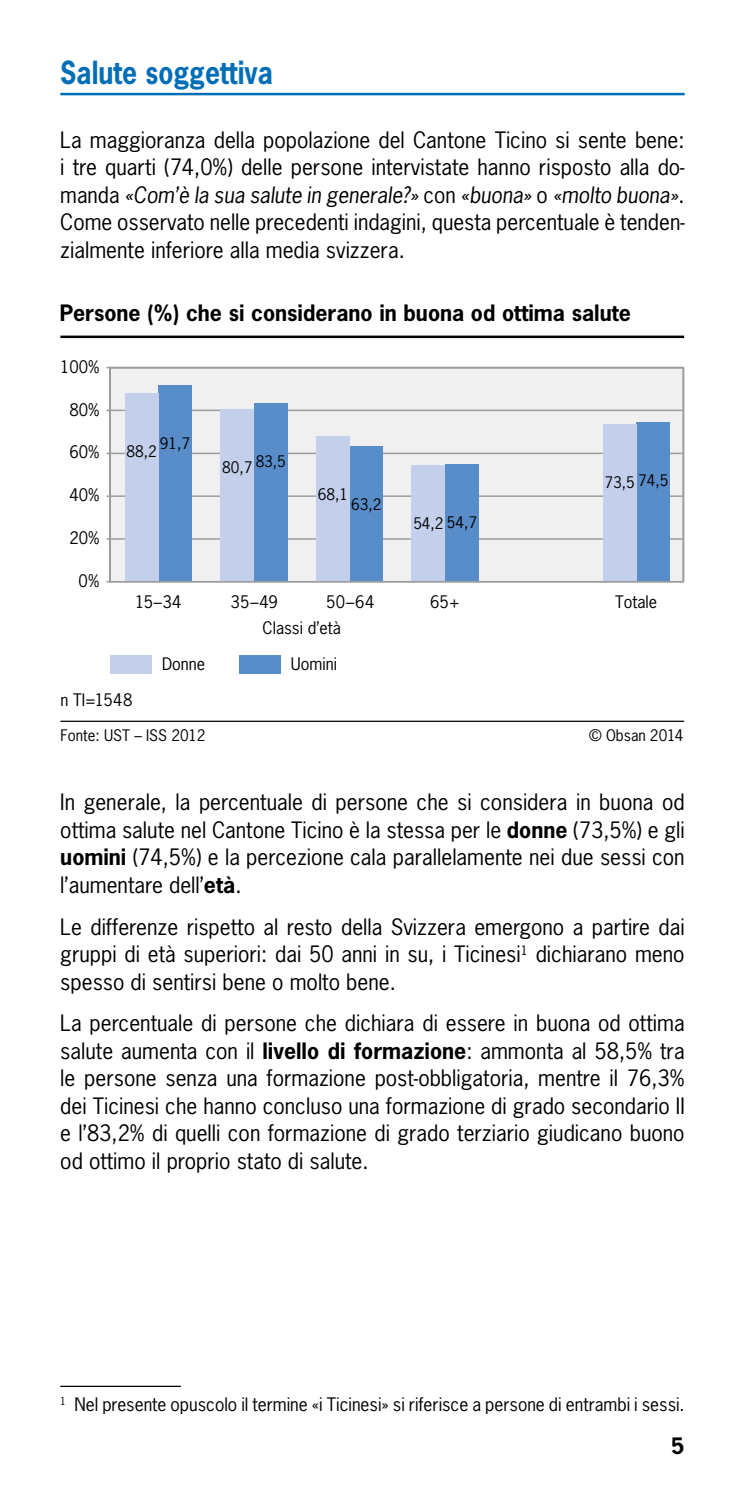
<style>
.page{position:relative;width:745px;height:1489px;background:#fff}
.page>*{position:absolute;margin:0;border:0;box-sizing:border-box;transform-origin:0 0}
.Kopftitel_-mit_Linie{font:700 30px "News Gothic Std";color:#006db7;scale:.88 1}
.Grundtext{font:21.25px/27.5px "News Gothic Std";color:#000;text-align:justify}
.t1{font:700 21.25px "News Gothic Std";color:#000}
.Fussnote{font:17.5px "News Gothic Std";color:#000}
.t2{font:16.25px "News Gothic Std";color:#000}
.t3{font:15px "News Gothic Std";color:#000}
.s1{font-style:italic}
.s2{font-weight:700}
</style>
<div class="page">
<hr style="left:60px;top:93px;width:624px;height:2px;background:#006db7">
<hr style="left:60px;top:1385px;width:121px;height:1px;background:#000">
<svg style="left:106px;top:366px;width:578px;height:217px"></svg>
<hr style="left:110px;top:538px;width:573px;height:1px;background:#9c9d9d">
<hr style="left:110px;top:495px;width:573px;height:2px;background:#9c9d9d">
<hr style="left:110px;top:452px;width:573px;height:2px;background:#9c9d9d">
<hr style="left:110px;top:409px;width:573px;height:2px;background:#9c9d9d">
<div style="left:158px;top:385px;width:34px;height:196px;background:#598dca"></div>
<div style="left:254px;top:403px;width:33px;height:178px;background:#598dca"></div>
<div style="left:349px;top:446px;width:34px;height:135px;background:#598dca"></div>
<div style="left:445px;top:464px;width:33px;height:117px;background:#598dca"></div>
<div style="left:636px;top:422px;width:33px;height:159px;background:#598dca"></div>
<div style="left:125px;top:393px;width:33px;height:188px;background:#c3cfeb"></div>
<div style="left:220px;top:409px;width:34px;height:172px;background:#c3cfeb"></div>
<div style="left:316px;top:436px;width:33px;height:145px;background:#c3cfeb"></div>
<div style="left:411px;top:465px;width:34px;height:116px;background:#c3cfeb"></div>
<div style="left:602px;top:424px;width:34px;height:157px;background:#c3cfeb"></div>
<div style="left:110px;top:654px;width:41px;height:19px;background:#c3cfeb"></div>
<div style="left:239px;top:654px;width:41px;height:19px;background:#598dca"></div>
<hr style="left:60px;top:720px;width:623px;height:2px;background:#000">
<hr style="left:60px;top:335px;width:623px;height:3px;background:#000">
<hr style="left:110px;top:581px;width:573px;height:1px;background:#9c9c9c">
<p class="Kopftitel_-mit_Linie" style="left:60px;top:52px;width:243px">Salute soggettiva</p>
<p class="Grundtext" style="left:60px;top:126px;width:625px">La maggioranza della popolazione del Cantone Ticino si sente bene: i tre quarti (74,0%) delle persone intervistate hanno risposto alla do&shy;manda <span class="s1">«Com’è la sua salute in generale?»</span> con <span class="s1">«buona»</span> o <span class="s1">«molto buona»</span>.<br>Come osservato nelle precedenti indagini, questa percentuale è tenden&shy;zialmente inferiore alla media svizzera.</p>
<p class="t1" style="left:60px;top:299px;width:572px">Persone (%) che si considerano in buona od ottima salute</p>
<p class="t2" style="left:60px;top:356px;width:41px">100%</p>
<p class="t2" style="left:69px;top:399px;width:32px">80%</p>
<p class="t2" style="left:69px;top:442px;width:32px">60%</p>
<p class="t2" style="left:69px;top:484px;width:32px">40%</p>
<p class="t2" style="left:69px;top:527px;width:32px">20%</p>
<p class="t2" style="left:79px;top:570px;width:22px">0%</p>
<p class="t3" style="left:160px;top:434px;width:32px">91,7</p>
<p class="t3" style="left:126px;top:441px;width:32px">88,2</p>
<p class="t3" style="left:255px;top:451px;width:32px">83,5</p>
<p class="t3" style="left:222px;top:457px;width:32px">80,7</p>
<p class="t3" style="left:317px;top:484px;width:32px">68,1</p>
<p class="t3" style="left:351px;top:495px;width:32px">63,2</p>
<p class="t3" style="left:413px;top:513px;width:65px">54,2 54,7</p>
<p class="t3" style="left:637px;top:471px;width:32px">74,5</p>
<p class="t3" style="left:604px;top:473px;width:32px">73,5</p>
<p class="t2" style="left:135px;top:591px;width:48px">15–34</p>
<p class="t2" style="left:230px;top:591px;width:49px">35–49</p>
<p class="t2" style="left:326px;top:591px;width:50px">50–64</p>
<p class="t2" style="left:430px;top:591px;width:31px">65+</p>
<p class="t2" style="left:614px;top:591px;width:43px">Totale</p>
<p class="t2" style="left:262px;top:617px;width:80px">Classi d’età</p>
<p class="t2" style="left:162px;top:653px;width:45px">Donne</p>
<p class="t2" style="left:291px;top:653px;width:48px">Uomini</p>
<p class="t2" style="left:60px;top:689px;width:74px">n TI=1548</p>
<p class="t3" style="left:60px;top:725px;width:146px">Fonte: UST – ISS 2012</p>
<p class="t3" style="left:589px;top:725px;width:96px">© Obsan 2014</p>
<p class="Grundtext" style="left:60px;top:788px;width:625px">In generale, la percentuale di persone che si considera in buona od ottima salute nel Cantone Ticino è la stessa per le <span class="s2">donne</span> (73,5%) e gli <span class="s2">uomini</span> (74,5%) e la percezione cala parallelamente nei due sessi con l’aumentare dell’<span class="s2">età</span>.</p>
<p class="Grundtext" style="left:60px;top:912px;width:625px">Le differenze rispetto al resto della Svizzera emergono a partire dai gruppi di età superiori: dai 50 anni in su, i Ticinesi<sup>1</sup> dichiarano meno spesso di sentirsi bene o molto bene.</p>
<p class="Grundtext" style="left:60px;top:1009px;width:625px">La percentuale di persone che dichiara di essere in buona od ottima salute aumenta con il <span class="s2">livello di formazione</span>: ammonta al 58,5% tra le persone senza una formazione post-obbligatoria, mentre il 76,3% dei Ticinesi che hanno concluso una formazione di grado secondario II e l’83,2% di quelli con formazione di grado terziario giudicano buono od ottimo il proprio stato di salute.</p>
<p class="Fussnote" style="left:60px;top:1392px;width:625px"><sup>1</sup> Nel presente opuscolo il termine «i Ticinesi» si riferisce a persone di entrambi i sessi.</p>
<p class="t1" style="left:670px;top:1431px;width:15px">5</p>
</div>
